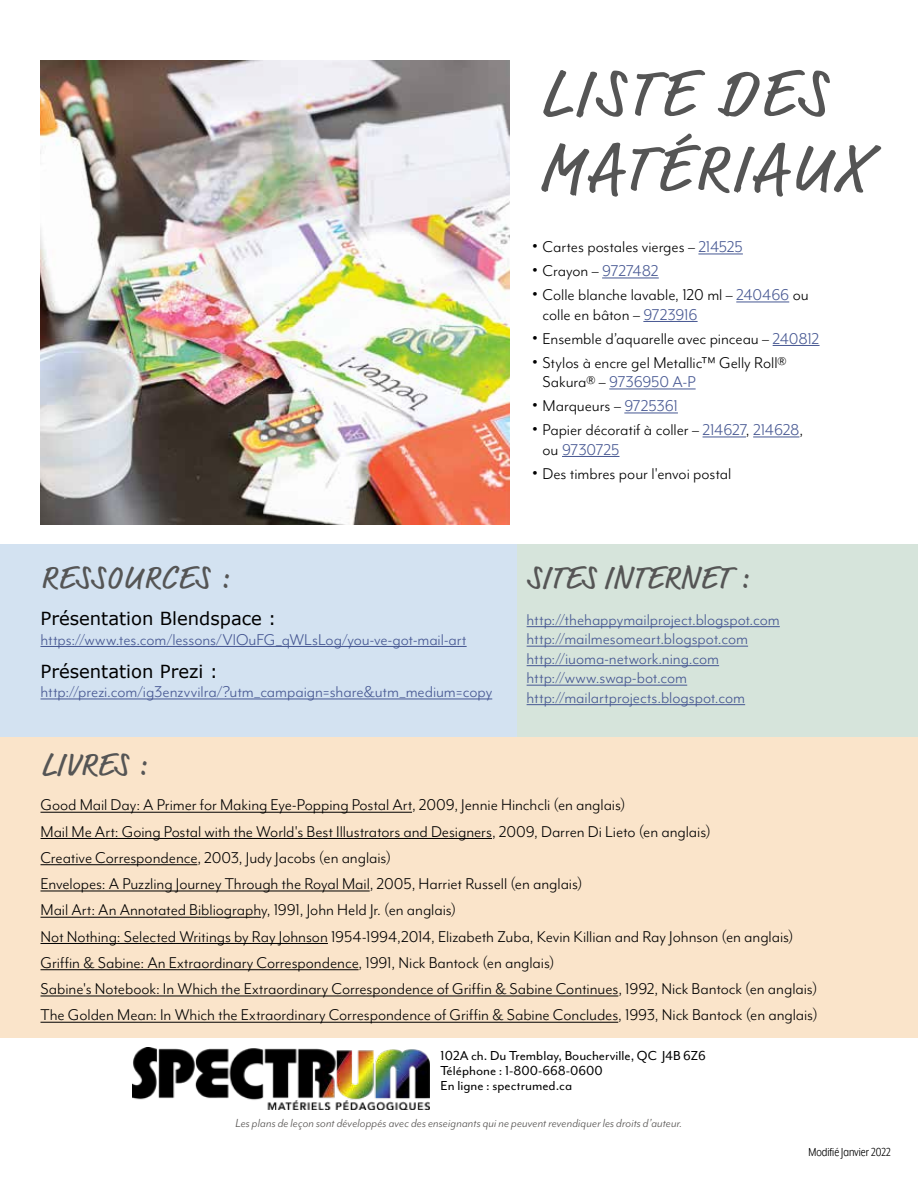
<style>
.page{position:relative;width:918px;height:1188px;background:#fff}
.page>*{position:absolute;margin:0;border:0;box-sizing:border-box;transform-origin:0 0}
.t1{font:67.5px/75px "Market Pro";letter-spacing:.06em;color:#555}
.t2{font:33px "Market Pro";letter-spacing:.02em;color:#555}
.t3{font:18px/26.2px "Mr Eaves Mod OT";letter-spacing:-.005em;color:#000}
.t4{font:18px/19.5px "Mr Eaves Mod OT";letter-spacing:-.005em;color:#465792}
.t5{font:18px "MS Reference Sans Serif";color:#000}
.t6{font:15px/15px "Mr Eaves Mod OT";color:#000}
.t7{font:italic 13.5px "Mr Eaves Mod OT";letter-spacing:.01em;color:#555351}
.t8{font:13.5px "Mr Eaves XL Mod Nar OT";color:#000}
.s1{font-family:"Proxima Nova";font-weight:300}
.s2{color:#465792}
</style>
<div class="page">
<div style="left:0;top:737px;width:918px;height:301px;background:#fae4ca"></div>
<div style="left:516px;top:545px;width:402px;height:192px;background:#d6e4db"></div>
<div style="left:0;top:545px;width:516px;height:192px;background:#d3e2f1"></div>
<img style="left:40px;top:61px;width:470px;height:464px">
<img style="left:132px;top:1047px;width:297px;height:62px">
<hr style="left:40px;top:812px;width:372px;height:1px;background:#000">
<hr style="left:40px;top:838px;width:452px;height:1px;background:#000">
<hr style="left:40px;top:864px;width:157px;height:1px;background:#000">
<hr style="left:40px;top:891px;width:330px;height:1px;background:#000">
<hr style="left:40px;top:917px;width:221px;height:1px;background:#000">
<hr style="left:40px;top:943px;width:288px;height:1px;background:#000">
<hr style="left:40px;top:969px;width:319px;height:1px;background:#000">
<hr style="left:40px;top:996px;width:578px;height:1px;background:#000">
<hr style="left:40px;top:1022px;width:578px;height:1px;background:#000">
<hr style="left:527px;top:626px;width:253px;height:1px;background:#465792">
<hr style="left:527px;top:646px;width:221px;height:1px;background:#465792">
<hr style="left:527px;top:665px;width:192px;height:1px;background:#465792">
<hr style="left:527px;top:685px;width:160px;height:1px;background:#465792">
<hr style="left:527px;top:704px;width:218px;height:1px;background:#465792">
<hr style="left:40px;top:646px;width:427px;height:1px;background:#465792">
<hr style="left:40px;top:699px;width:452px;height:1px;background:#465792">
<hr style="left:698px;top:254px;width:45px;height:1px;background:#465792">
<hr style="left:602px;top:278px;width:57px;height:1px;background:#465792">
<hr style="left:736px;top:302px;width:53px;height:1px;background:#465792">
<hr style="left:643px;top:321px;width:55px;height:1px;background:#465792">
<hr style="left:773px;top:345px;width:47px;height:1px;background:#465792">
<hr style="left:609px;top:389px;width:87px;height:1px;background:#465792">
<hr style="left:624px;top:413px;width:54px;height:1px;background:#465792">
<hr style="left:703px;top:437px;width:43px;height:1px;background:#465792">
<hr style="left:753px;top:437px;width:46px;height:1px;background:#465792">
<hr style="left:562px;top:456px;width:57px;height:1px;background:#465792">
<h1 class="t1" style="left:539px;top:58px;width:330px">LISTE DES<br>MATÉRIAUX</h1>
<h2 class="t2" style="left:40px;top:555px;width:189px">RESSOURCES :</h2>
<p class="t5" style="left:40px;top:607px;width:237px">Présentation Blendspace :</p>
<p class="t4" style="left:40px;top:630px;width:428px">https://www.tes.com/lessons/VlOuFG_qWLsLog/you-ve-got-mail-art</p>
<p class="t5" style="left:40px;top:660px;width:179px">Présentation Prezi :</p>
<p class="t4" style="left:40px;top:682px;width:453px">http://prezi.com/ig3enzvvilra/?utm_campaign=share&amp;utm_medium=copy</p>
<h2 class="t2" style="left:40px;top:742px;width:107px">LIVRES :</h2>
<p class="t3" style="left:532px;top:234px;width:213px"><span class="s1">•</span> Cartes postales vierges – <span class="s2">214525</span></p>
<p class="t3" style="left:532px;top:258px;width:128px"><span class="s1">•</span> Crayon – <span class="s2">9727482</span></p>
<p class="t3" style="left:543px;top:285px;width:268px;line-height:19.5px;text-indent:-11px"><span class="s1">•</span> Colle blanche lavable, 120 ml – <span class="s2">240466</span> ou colle en bâton – <span class="s2">9723916</span></p>
<p class="t3" style="left:532px;top:325px;width:289px"><span class="s1">•</span> Ensemble d’aquarelle avec pinceau – <span class="s2">240812</span></p>
<p class="t3" style="left:543px;top:353px;width:245px;line-height:19.5px;text-indent:-11px"><span class="s1">•</span> Stylos à encre gel Metallic™ Gelly Roll®<br>Sakura® – <span class="s2">9736950 A-P</span></p>
<p class="t3" style="left:532px;top:393px;width:148px"><span class="s1">•</span> Marqueurs – <span class="s2">9725361</span></p>
<p class="t3" style="left:543px;top:420px;width:262px;line-height:19.5px;text-indent:-11px"><span class="s1">•</span> Papier décoratif à coller – <span class="s2">214627</span>, <span class="s2">214628</span>, ou <span class="s2">9730725</span></p>
<p class="t3" style="left:532px;top:460px;width:201px"><span class="s1">•</span> Des timbres pour l'envoi postal</p>
<h2 class="t2" style="left:527px;top:555px;width:222px">SITES INTERNET :</h2>
<p class="t4" style="left:527px;top:610px;width:255px">http://thehappymailproject.blogspot.com http://mailmesomeart.blogspot.com http://iuoma-network.ning.com http://www.swap-bot.com http://mailartprojects.blogspot.com</p>
<p class="t3" style="left:40px;top:792px;width:779px">Good Mail Day: A Primer for Making Eye-Popping Postal Art, 2009, Jennie Hinchcli (en anglais)<br>Mail Me Art: Going Postal with the World's Best Illustrators and Designers, 2009, Darren Di Lieto (en anglais)<br>Creative Correspondence, 2003, Judy Jacobs (en anglais)<br>Envelopes: A Puzzling Journey Through the Royal Mail, 2005, Harriet Russell (en anglais)<br>Mail Art: An Annotated Bibliography, 1991, John Held Jr. (en anglais)<br>Not Nothing: Selected Writings by Ray Johnson 1954-1994,2014, Elizabeth Zuba, Kevin Killian and Ray Johnson (en anglais)<br>Griffin &amp; Sabine: An Extraordinary Correspondence, 1991, Nick Bantock (en anglais)<br>Sabine's Notebook: In Which the Extraordinary Correspondence of Griffin &amp; Sabine Continues, 1992, Nick Bantock (en anglais)<br>The Golden Mean: In Which the Extraordinary Correspondence of Griffin &amp; Sabine Concludes, 1993, Nick Bantock (en anglais)</p>
<p class="t6" style="left:441px;top:1048px;width:267px">102A ch. Du Tremblay, Boucherville, QC J4B 6Z6<br>Téléphone : 1-800-668-0600<br>En ligne : spectrumed.ca</p>
<p class="t7" style="left:236px;top:1115px;width:448px">Les plans de leçon sont développés avec des enseignants qui ne peuvent revendiquer les droits d’auteur.</p>
<p class="t8" style="left:808px;top:1145px;width:84px">Modifié Janvier 2022</p>
</div>
